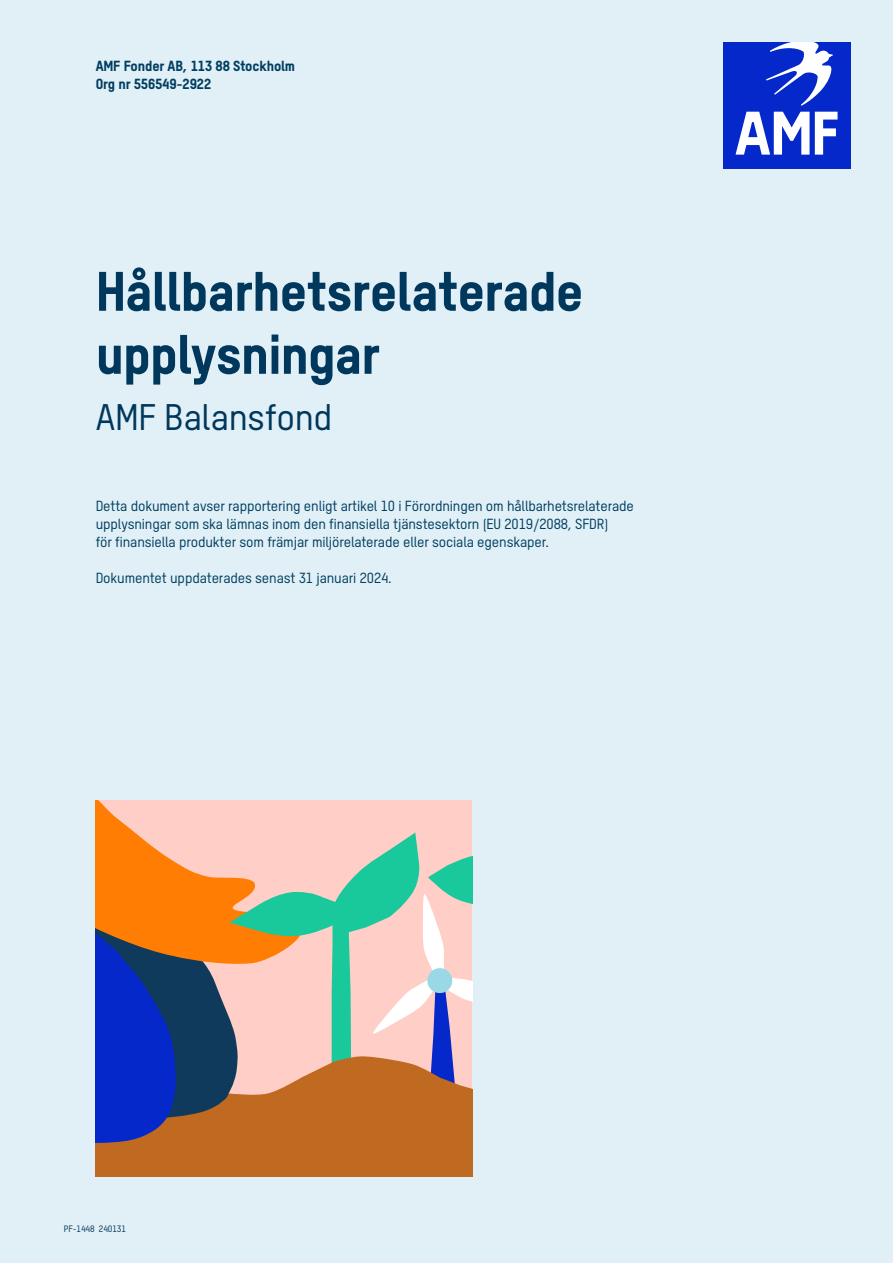
<style>
.page{position:relative;width:893px;height:1263px;background:#fff}
.page>*{position:absolute;margin:0;border:0;box-sizing:border-box;transform-origin:0 0}
.t1{font:54px/63px "T Star Heavy";letter-spacing:-.015em;color:#00375c}
.t2{font:36px "T Star Medium";letter-spacing:-.01em;color:#00375c}
.t3{font:14.25px/18px "T Star Medium";letter-spacing:-.01em;color:#003e61}
.t4{font:14.25px/18px "T Star Heavy";letter-spacing:-.01em;color:#003e61}
.t5{font:9px "T Star Medium";letter-spacing:-.01em;color:#00375c}
</style>
<div class="page">
<div style="left:1px;top:1px;width:891px;height:1261px;background:#e1f0f6"></div>
<div style="left:96px;top:1143px;width:376px;height:34px;background:#c06a21"></div>
<svg style="left:96px;top:800px;width:376px;height:343px;background:#b1978a"></svg>
<div style="left:723px;top:43px;width:127px;height:126px;background:#0528ca"></div>
<svg style="left:815px;top:112px;width:22px;height:43px"></svg>
<svg style="left:735px;top:112px;width:74px;height:43px"></svg>
<svg style="left:766px;top:43px;width:67px;height:63px"></svg>
<p class="t4" style="left:96px;top:56px;width:201px">AMF Fonder AB, 113 88 Stockholm<br>Org nr 556549-2922</p>
<h1 class="t1" style="left:96px;top:258px;width:489px">Hållbarhetsrelaterade upplysningar</h1>
<h2 class="t2" style="left:96px;top:395px;width:238px">AMF Balansfond</h2>
<p class="t3" style="left:96px;top:496px;width:540px">Detta dokument avser rapportering enligt artikel 10 i Förordningen om hållbarhetsrelaterade upplysningar som ska lämnas inom den finansiella tjänstesektorn (EU 2019/2088, SFDR)<br>för finansiella produkter som främjar miljörelaterade eller sociala egenskaper.</p>
<p class="t3" style="left:96px;top:568px;width:298px">Dokumentet uppdaterades senast 31 januari 2024.</p>
<p class="t5" style="left:64px;top:1223px;width:64px">PF-1448 240131</p>
</div>
